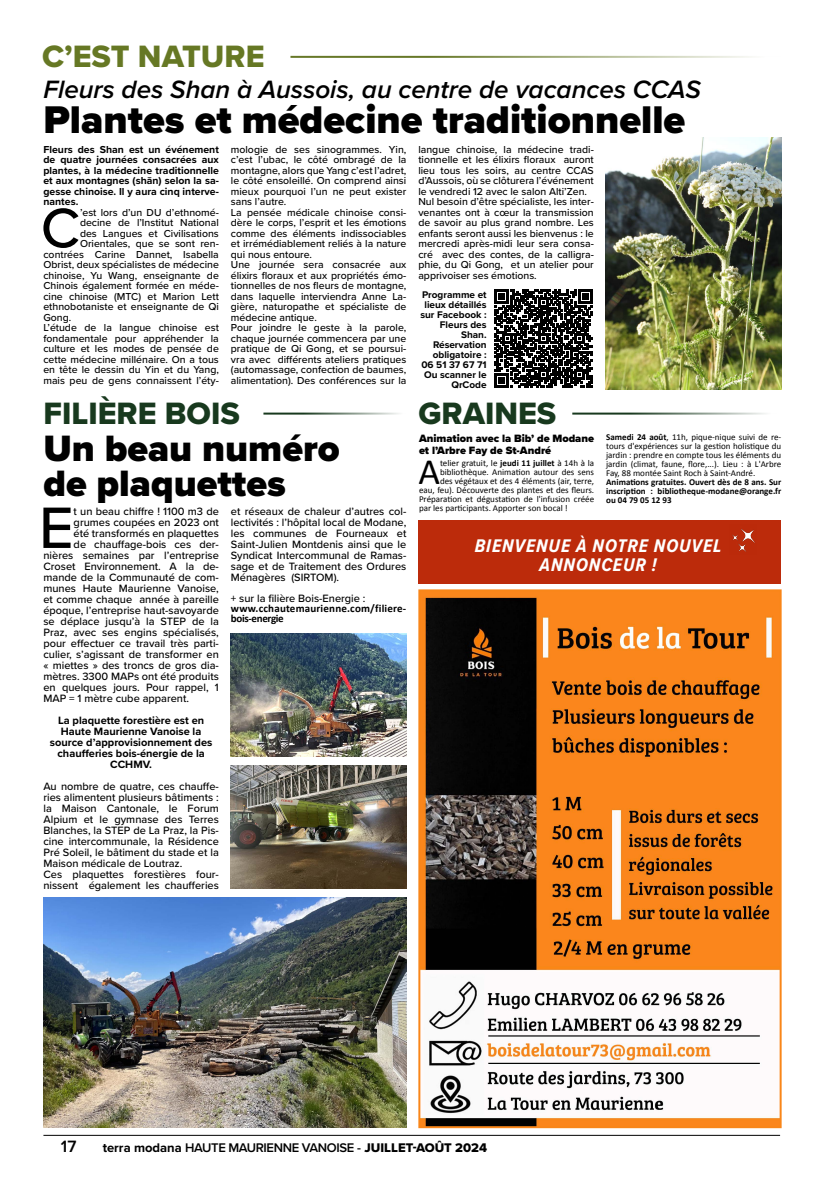
<style>
.page{position:relative;width:823px;height:1191px;background:#fff}
.page>*{position:absolute;margin:0;border:0;box-sizing:border-box;transform-origin:0 0}
.t1{font:500 60.5px "Proxima Nova";color:#000}
.t2{font:500 57.7px "Proxima Nova";color:#000}
.t3{font:900 40px "Proxima Nova";color:#000}
.t4{font:900 38px/35px "Proxima Nova";color:#000}
.t5{font:37.4px "Calibri";color:#000}
.t6{font:32px "Proxima Nova Extrabld";color:#18391e}
.t7{font:32px "Proxima Nova Extrabld";color:#667824}
.t8{font:italic 600 26px "Proxima Nova";color:#000}
.t9{font:italic 700 19px/19px "Proxima Nova Cond";letter-spacing:.05em;color:#fff;text-align:center}
.t10{font:600 17px "Proxima Nova";color:#000}
.t11{font:600 13px "Proxima Nova";letter-spacing:-.03em;color:#000}
.t12{font:500 11px/11px "Proxima Nova";color:#000}
.t13{font:700 11px/11px "Proxima Nova";color:#000;text-align:center}
.t14{font:900 11px/12px "Proxima Nova";color:#000}
.t15{font:700 11px/10px "Calibri";letter-spacing:.015em;color:#000}
.t16{font:500 10.5px/10.5px "Proxima Nova";color:#000}
.t17{font:700 10.5px/10.5px "Proxima Nova";color:#000;text-align:justify}
.t18{font:700 10px/10px "Proxima Nova";color:#000;text-align:right}
.t19{font:9px/9px "Calibri";color:#000;text-align:justify}
.t20{font:700 9px/9px "Calibri";color:#000;text-align:justify}
.s1{font-weight:700}
.s2{font-family:"Proxima Nova Extrabld";font-weight:400}
</style>
<div class="page">
<img style="left:605px;top:137px;width:175px;height:252px">
<hr style="left:290px;top:56px;width:490px;height:2px;background:#677828">
<svg style="left:494px;top:290px;width:98px;height:98px;background:#232323"></svg>
<hr style="left:263px;top:412px;width:143px;height:2px;background:#18391e">
<hr style="left:572px;top:412px;width:204px;height:2px;background:#18391e">
<img style="left:43px;top:897px;width:363px;height:230px">
<img style="left:231px;top:633px;width:175px;height:124px">
<img style="left:231px;top:765px;width:175px;height:124px">
<hr style="left:43px;top:1135px;width:736px;height:1px;background:#000">
<img style="left:421px;top:592px;width:357px;height:533px">
<div style="left:418px;top:589px;width:363px;height:539px;border:2px solid #f98619"></div>
<div style="left:418px;top:521px;width:362px;height:63px;background:#bc2b0b"></div>
<img style="left:732px;top:528px;width:23px;height:24px">
<h3 class="t7" style="left:42px;top:33px;width:224px">C’EST NATURE</h3>
<h3 class="t8" style="left:43px;top:70px;width:658px">Fleurs des Shan à Aussois, au centre de vacances CCAS</h3>
<h3 class="t3" style="left:43px;top:89px;width:643px">Plantes et médecine traditionnelle</h3>
<p class="t17" style="left:43px;top:144px;width:177px">Fleurs des Shan est un événement de quatre journées consacrées aux plantes, à la médecine traditionnelle et aux montagnes (shān) selon la sa&shy;gesse chinoise. Il y aura cinq interve&shy;nantes.</p>
<h2 class="t2" style="left:41px;top:185px;width:41px">C</h2>
<p class="t16" style="left:80px;top:207px;width:140px">’est lors d’un DU d’ethnomé-</p>
<p class="t16" style="left:80px;top:217px;width:140px">decine de l’Institut National</p>
<p class="t16" style="left:80px;top:228px;width:140px">des Langues et Civilisations</p>
<p class="t16" style="left:80px;top:238px;width:140px">Orientales, que se sont ren-</p>
<p class="t16" style="left:43px;top:249px;width:177px">contrées Carine Dannet, Isabella</p>
<p class="t16" style="left:43px;top:259px;width:177px">Obrist, deux spécialistes de médecine</p>
<p class="t16" style="left:43px;top:270px;width:177px">chinoise, Yu Wang, enseignante de</p>
<p class="t16" style="left:43px;top:280px;width:177px">Chinois également formée en méde-</p>
<p class="t16" style="left:43px;top:291px;width:177px">cine chinoise (MTC) et Marion Lett</p>
<p class="t16" style="left:43px;top:301px;width:177px">ethnobotaniste et enseignante de Qi</p>
<p class="t16" style="left:43px;top:312px;width:29px">Gong.</p>
<p class="t16" style="left:43px;top:322px;width:177px">L’étude de la langue chinoise est</p>
<p class="t16" style="left:43px;top:333px;width:177px">fondamentale pour appréhender la</p>
<p class="t16" style="left:43px;top:343px;width:177px">culture et les modes de pensée de</p>
<p class="t16" style="left:43px;top:354px;width:177px">cette médecine millénaire. On a tous</p>
<p class="t16" style="left:43px;top:364px;width:177px">en tête le dessin du Yin et du Yang,</p>
<p class="t16" style="left:43px;top:375px;width:177px">mais peu de gens connaissent l’éty-</p>
<p class="t16" style="left:231px;top:144px;width:177px">mologie de ses sinogrammes. Yin, c’est l’ubac, le côté ombragé de la montagne, alors que Yang c’est l’adret, le côté ensoleillé. On comprend ainsi mieux pourquoi l’un ne peut exister sans l’autre.<br>La pensée médicale chinoise consi&shy;dère le corps, l’esprit et les émotions comme des éléments indissociables et irrémédiablement reliés à la nature qui nous entoure.<br>Une journée sera consacrée aux élixirs floraux et aux propriétés émo&shy;tionnelles de nos fleurs de montagne, dans laquelle interviendra Anne La&shy;gière, naturopathe et spécialiste de médecine antique.<br>Pour joindre le geste à la parole, chaque journée commencera par une pratique de Qi Gong, et se poursui&shy;vra avec différents ateliers pratiques (automassage, confection de baumes, alimentation). Des conférences sur la</p>
<p class="t16" style="left:418px;top:144px;width:177px">langue chinoise, la médecine tradi&shy;tionnelle et les élixirs floraux auront lieu tous les soirs, au centre CCAS d’Aussois, où se clôturera l’événement le vendredi 12 avec le salon Alti’Zen.<br>Nul besoin d’être spécialiste, les inter&shy;venantes ont à cœur la transmission de savoir au plus grand nombre. Les enfants seront aussi les bienvenus : le mercredi après-midi leur sera consa&shy;cré avec des contes, de la calligra&shy;phie, du Qi Gong, et un atelier pour apprivoiser ses émotions.</p>
<p class="t18" style="left:420px;top:289px;width:68px">Programme et lieux détaillés sur Facebook :<br>Fleurs des<br>Shan.<br>Réservation obligatoire :<br>06 51 37 67 71<br>Ou scanner le<br>QrCode</p>
<h3 class="t6" style="left:43px;top:389px;width:198px">FILIÈRE BOIS</h3>
<h3 class="t6" style="left:418px;top:389px;width:139px">GRAINES</h3>
<h3 class="t4" style="left:43px;top:431px;width:298px">Un beau numéro de plaquettes</h3>
<h1 class="t1" style="left:39px;top:482px;width:36px">E</h1>
<p class="t12" style="left:74px;top:505px;width:147px">t un beau chiffre ! 1100 m3 de</p>
<p class="t12" style="left:74px;top:516px;width:147px">grumes coupées en 2023 ont</p>
<p class="t12" style="left:74px;top:527px;width:147px">été transformés en plaquettes</p>
<p class="t12" style="left:74px;top:538px;width:147px">de chauffage-bois ces der-</p>
<p class="t12" style="left:43px;top:549px;width:177px">nières semaines par l’entreprise</p>
<p class="t12" style="left:43px;top:560px;width:177px">Croset Environnement. A la de-</p>
<p class="t12" style="left:43px;top:571px;width:177px">mande de la Communauté de com-</p>
<p class="t12" style="left:43px;top:582px;width:177px">munes Haute Maurienne Vanoise,</p>
<p class="t12" style="left:43px;top:593px;width:177px">et comme chaque année à pareille</p>
<p class="t12" style="left:43px;top:604px;width:177px">époque, l’entreprise haut-savoyarde</p>
<p class="t12" style="left:43px;top:615px;width:177px">se déplace jusqu’à la STEP de la</p>
<p class="t12" style="left:43px;top:626px;width:177px">Praz, avec ses engins spécialisés,</p>
<p class="t12" style="left:43px;top:637px;width:177px">pour effectuer ce travail très parti-</p>
<p class="t12" style="left:43px;top:648px;width:177px">culier, s’agissant de transformer en</p>
<p class="t12" style="left:43px;top:659px;width:177px">« miettes » des troncs de gros dia-</p>
<p class="t12" style="left:43px;top:670px;width:177px">mètres. 3300 MAPs ont été produits</p>
<p class="t12" style="left:43px;top:681px;width:177px">en quelques jours. Pour rappel, 1</p>
<p class="t12" style="left:43px;top:692px;width:147px">MAP = 1 mètre cube apparent.</p>
<p class="t13" style="left:50px;top:714px;width:164px">La plaquette forestière est en<br>Haute Maurienne Vanoise la source d’approvisionnement des chaufferies bois-énergie de la<br>CCHMV.</p>
<p class="t12" style="left:43px;top:780px;width:177px">Au nombre de quatre, ces chauffe&shy;ries alimentent plusieurs bâtiments : la Maison Cantonale, le Forum Alpium et le gymnase des Terres Blanches, la STEP de La Praz, la Pis&shy;cine intercommunale, la Résidence Pré Soleil, le bâtiment du stade et la Maison médicale de Loutraz.<br>Ces plaquettes forestières four&shy;nissent également les chaufferies</p>
<p class="t12" style="left:231px;top:505px;width:177px;text-align:justify">et réseaux de chaleur d’autres col&shy;lectivités : l’hôpital local de Modane, les communes de Fourneaux et Saint-Julien Montdenis ainsi que le Syndicat Intercommunal de Ramas&shy;sage et de Traitement des Ordures Ménagères (SIRTOM).</p>
<p class="t12" style="left:231px;top:592px;width:136px">+ sur la filière Bois-Energie :</p>
<p class="t15" style="left:231px;top:603px;width:177px">www.cchautemaurienne.com/filiere&shy;bois-energie</p>
<p class="t14" style="left:419px;top:432px;width:176px">Animation avec la Bib’ de Modane et l’Arbre Fay de St-André</p>
<h3 class="t5" style="left:418px;top:449px;width:23px">A</h3>
<p class="t19" style="left:439px;top:458px;width:155px">telier gratuit, le <span class="s1">jeudi 11 juillet</span> à 14h à la</p>
<p class="t19" style="left:439px;top:467px;width:155px">bibliothèque. Animation autour des sens</p>
<p class="t19" style="left:439px;top:476px;width:155px">des végétaux et des 4 éléments (air, terre,</p>
<p class="t19" style="left:419px;top:485px;width:176px">eau, feu). Découverte des plantes et des fleurs.</p>
<p class="t19" style="left:419px;top:494px;width:176px">Préparation et dégustation de l'infusion créée</p>
<p class="t19" style="left:419px;top:503px;width:150px">par les participants. Apporter son bocal !</p>
<p class="t19" style="left:605px;top:432px;width:176px"><span class="s1">Samedi 24 août</span>, 11h, pique-nique suivi de re&shy;tours d'expériences sur la gestion holistique du jardin : prendre en compte tous les éléments du jardin (climat, faune, flore,...). Lieu : à L'Arbre Fay, 88 montée Saint Roch à Saint-André.</p>
<p class="t20" style="left:605px;top:477px;width:176px">Animations gratuites. Ouvert dès de 8 ans. Sur inscription : bibliotheque-modane@orange.fr ou 04 79 05 12 93</p>
<h3 class="t9" style="left:474px;top:536px;width:248px">BIENVENUE À NOTRE NOUVEL<br>ANNONCEUR !</h3>
<h3 class="t10" style="left:61px;top:1133px;width:17px">17</h3>
<p class="t11" style="left:103px;top:1137px;width:386px"><span class="s1">terra modana</span> HAUTE MAURIENNE VANOISE - <span class="s2">JUILLET-AOÛT 2024</span></p>
</div>
